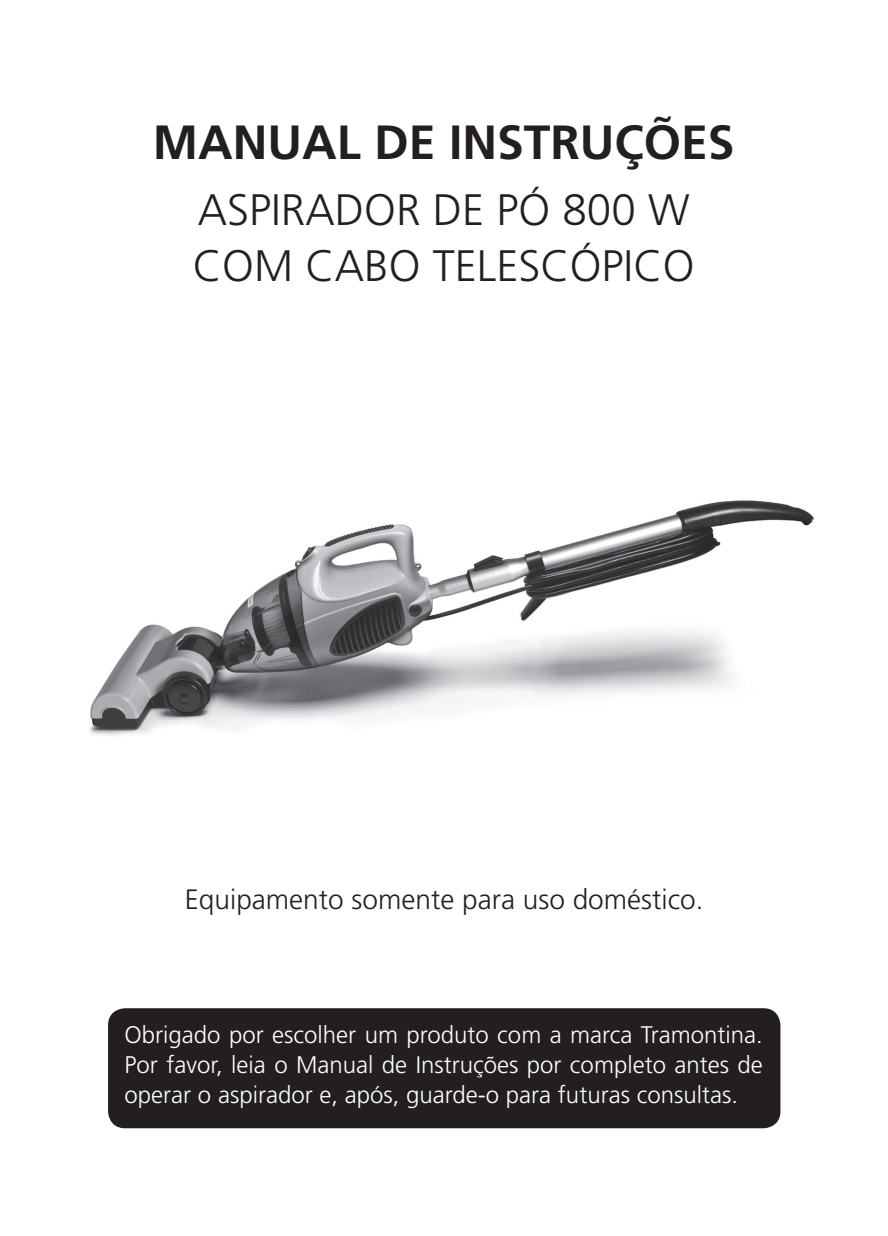
<style>
.page{position:relative;width:888px;height:1236px;background:#fff}
.page>*{position:absolute;margin:0;border:0;box-sizing:border-box;transform-origin:0 0}
.t1{font:700 48px "Frutiger";color:#231f20}
.t2{font:300 44px/56px "Frutiger";color:#231f20}
.t3{font:300 28px "Frutiger";color:#231f20}
.t4{font:300 24px/30px "Frutiger";color:#fff;text-align:justify}
</style>
<div class="page">
<div style="left:108px;top:1008px;width:672px;height:120px;background:#231f20;border-radius:17px"></div>
<img style="left:89px;top:500px;width:725px;height:236px">
<h1 class="t1" style="left:153px;top:114px;width:583px">MANUAL DE INSTRUÇÕES</h1>
<h2 class="t2" style="left:193px;top:182px;width:503px">ASPIRADOR DE PÓ 800 W<br>COM CABO TELESCÓPICO</h2>
<p class="t3" style="left:185px;top:884px;width:520px">Equipamento somente para uso doméstico.</p>
<p class="t4" style="left:124px;top:1020px;width:639px">Obrigado por escolher um produto com a marca Tramontina.<br>Por favor, leia o Manual de Instruções por completo antes de operar o aspirador e, após, guarde-o para futuras consultas.</p>
</div>
